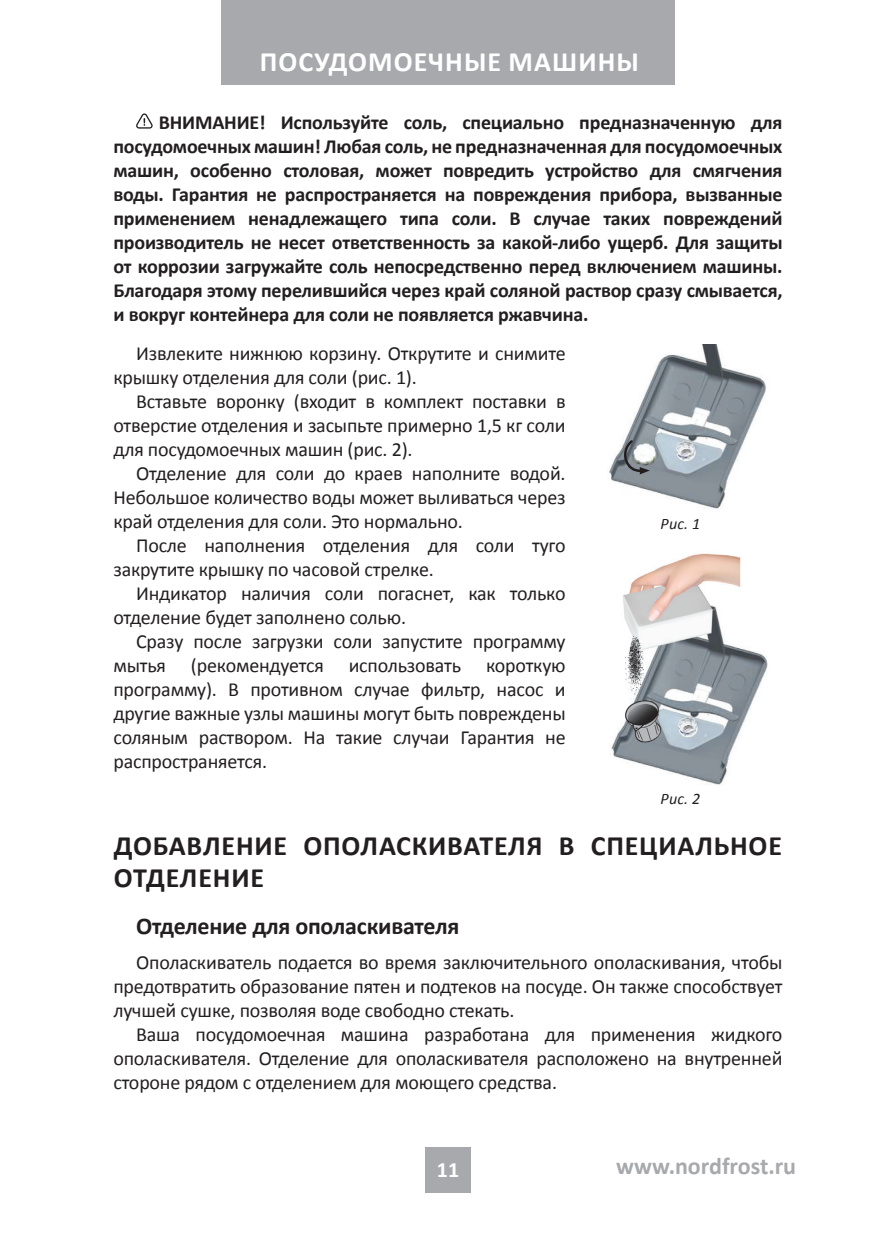
<style>
.page{position:relative;width:896px;height:1248px;background:#fff}
.page>*{position:absolute;margin:0;border:0;box-sizing:border-box;transform-origin:0 0}
.t1{font:700 28px/32px "Calibri";letter-spacing:.03em;color:#231f20}
.t2{font:700 28px "Calibri";letter-spacing:.04em;color:#fff}
.t3{font:700 24px "Calibri";letter-spacing:-.01em;color:#231f20}
.t4{font:700 24px "Calibri";color:#a8a9ad}
.t5{font:700 22px "Calibri";color:#fff}
.t6{font:20px/24px "Calibri";letter-spacing:-.01em;color:#231f20;text-align:justify}
.t7{font:700 20px/24px "Calibri";letter-spacing:-.01em;color:#231f20;text-align:justify}
.t8{font:italic 16px "Calibri";letter-spacing:.01em;color:#231f20}
</style>
<div class="page">
<div style="left:221px;top:0;width:454px;height:85px;background:#a8a9ad"></div>
<div style="left:425px;top:1147px;width:46px;height:45px;background:#a8a9ad"></div>
<svg style="left:136px;top:113px;width:17px;height:16px"></svg>
<img style="left:611px;top:553px;width:157px;height:232px">
<img style="left:609px;top:344px;width:157px;height:165px">
<svg style="left:624px;top:438px;width:26px;height:36px"></svg>
<h1 class="t2" style="left:260px;top:44px;width:380px">ПОСУДОМОЕЧНЫЕ МАШИНЫ</h1>
<p class="t7" style="left:113px;top:110px;width:671px;text-indent:45px">ВНИМАНИЕ! Используйте соль, специально предназначенную для посудомоечных машин! Любая соль, не предназначенная для посудомоечных машин, особенно столовая, может повредить устройство для смягчения воды. Гарантия не распространяется на повреждения прибора, вызванные применением ненадлежащего типа соли. В случае таких повреждений производитель не несет ответственность за какой-либо ущерб. Для защиты от коррозии загружайте соль непосредственно перед включением машины.<br>Благодаря этому перелившийся через край соляной раствор сразу смывается, и вокруг контейнера для соли не появляется ржавчина.</p>
<p class="t6" style="left:113px;top:341px;width:454px;text-indent:23px">Извлеките нижнюю корзину. Открутите и снимите крышку отделения для соли (рис. 1).</p>
<p class="t6" style="left:113px;top:389px;width:454px;text-indent:23px">Вставьте воронку (входит в комплект поставки в отверстие отделения и засыпьте примерно 1,5 кг соли для посудомоечных машин (рис. 2).</p>
<p class="t6" style="left:113px;top:461px;width:454px;text-indent:23px">Отделение для соли до краев наполните водой.<br>Небольшое количество воды может выливаться через край отделения для соли. Это нормально.</p>
<p class="t6" style="left:113px;top:533px;width:454px;text-indent:23px">После наполнения отделения для соли туго закрутите крышку по часовой стрелке.</p>
<p class="t6" style="left:113px;top:581px;width:454px;text-indent:23px">Индикатор наличия соли погаснет, как только отделение будет заполнено солью.</p>
<p class="t6" style="left:113px;top:629px;width:454px;text-indent:23px">Сразу после загрузки соли запустите программу мытья (рекомендуется использовать короткую программу). В противном случае фильтр, насос и другие важные узлы машины могут быть повреждены соляным раствором. На такие случаи Гарантия не распространяется.</p>
<p class="t8" style="left:660px;top:513px;width:41px">Рис. 1</p>
<p class="t8" style="left:660px;top:789px;width:41px">Рис. 2</p>
<h1 class="t1" style="left:114px;top:829px;width:669px">ДОБАВЛЕНИЕ ОПОЛАСКИВАТЕЛЯ В СПЕЦИАЛЬНОЕ<br>ОТДЕЛЕНИЕ</h1>
<p class="t3" style="left:136px;top:910px;width:325px">Отделение для ополаскивателя</p>
<p class="t6" style="left:113px;top:950px;width:670px;text-indent:23px">Ополаскиватель подается во время заключительного ополаскивания, чтобы предотвратить образование пятен и подтеков на посуде. Он также способствует лучшей сушке, позволяя воде свободно стекать.</p>
<p class="t6" style="left:113px;top:1022px;width:670px;text-indent:23px">Ваша посудомоечная машина разработана для применения жидкого ополаскивателя. Отделение для ополаскивателя расположено на внутренней стороне рядом с отделением для моющего средства.</p>
<p class="t5" style="left:437px;top:1155px;width:24px">11</p>
<p class="t4" style="left:616px;top:1150px;width:182px">www.nordfrost.ru</p>
</div>
